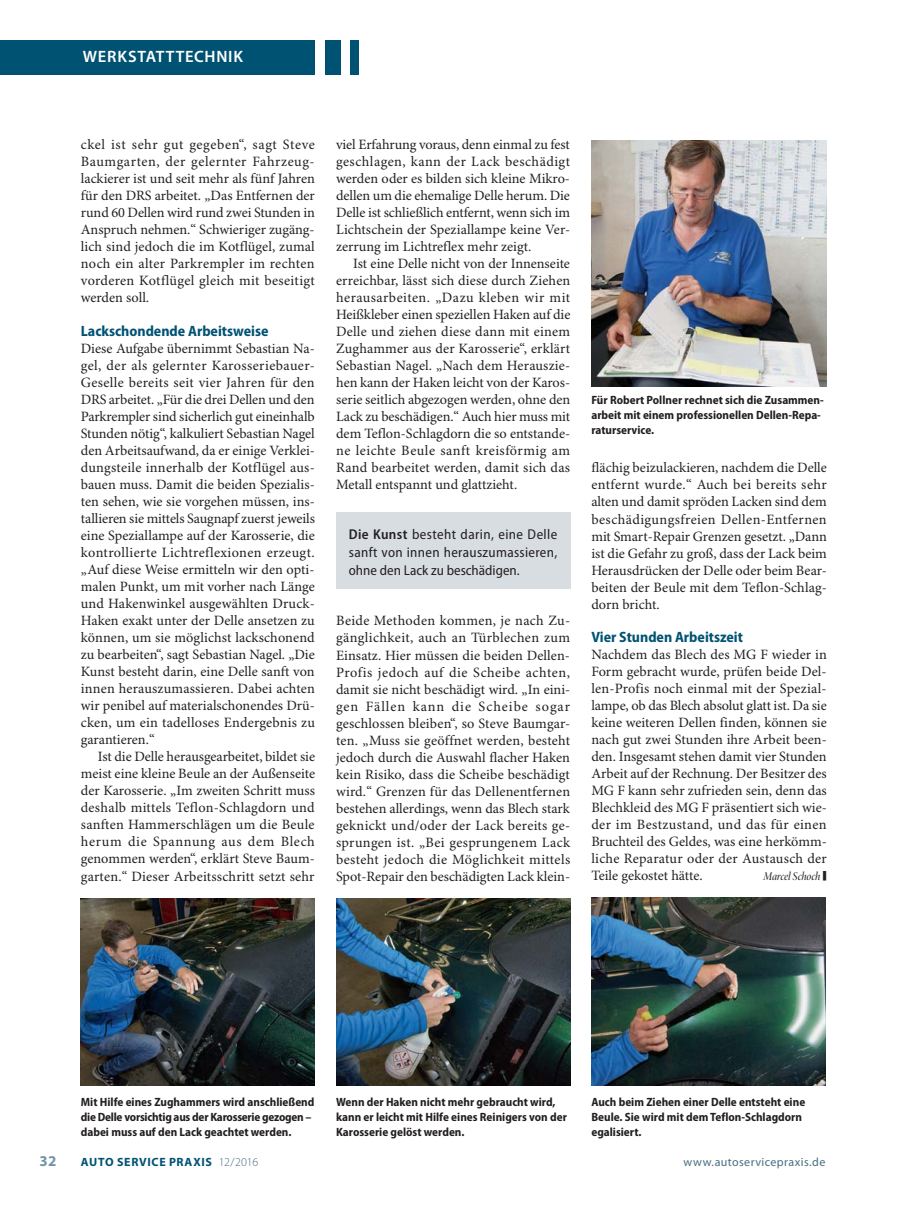
<style>
.page{position:relative;width:919px;height:1212px;background:#fff}
.page>*{position:absolute;margin:0;border:0;box-sizing:border-box;transform-origin:0 0}
.t1{font:32.7px "Minion Pro";color:#231f20;scale:.33 1}
.t2{font:600 16.5px "Myriad Pro";letter-spacing:.045em;color:#fff}
.t3{font:700 semi-condensed 15px "Myriad Pro";color:#005273}
.t4{font:700 15px "Myriad Pro";color:#7294a5}
.t5{font:14.25px/17px "Minion Pro";letter-spacing:.005em;color:#231f20;text-align:justify}
.t6{font:semi-condensed 14.25px/18px "Myriad Pro";letter-spacing:.015em;color:#231f20;text-align:justify}
.t7{font:700 semi-condensed 12px/15px "Myriad Pro";color:#231f20}
.t8{font:700 12px "Myriad Pro";letter-spacing:.055em;color:#005273}
.t9{font:12px "Myriad Pro";letter-spacing:.035em;color:#476e7f}
.t10{font:12px "Minion Pro Medium Cn It Disp";letter-spacing:-.005em;color:#231f20}
.s1{font-weight:600}
.s2{font-weight:300;color:#476e7f}
</style>
<div class="page">
<div style="left:350px;top:40px;width:8px;height:34px;background:#005273"></div>
<div style="left:325px;top:40px;width:15px;height:34px;background:#005273"></div>
<div style="left:0;top:40px;width:315px;height:34px;background:#005273"></div>
<img style="left:336px;top:898px;width:234px;height:188px">
<img style="left:591px;top:898px;width:234px;height:188px">
<img style="left:591px;top:140px;width:235px;height:247px">
<img style="left:81px;top:898px;width:234px;height:188px">
<div style="left:336px;top:512px;width:234px;height:77px;background:#d8dde1"></div>
<p class="t2" style="left:83px;top:47px;width:162px">WERKSTATTTECHNIK</p>
<p class="t5" style="left:81px;top:137px;width:236px">ckel ist sehr gut gegeben“, sagt Steve Baumgarten, der gelernter Fahrzeug&shy;lackierer ist und seit mehr als fünf Jahren für den DRS arbeitet. „Das Entfernen der rund 60 Dellen wird rund zwei Stunden in Anspruch nehmen.“ Schwieriger zugäng&shy;lich sind jedoch die im Kotflügel, zumal noch ein alter Parkrempler im rechten vorderen Kotflügel gleich mit beseitigt werden soll.</p>
<p class="t3" style="left:81px;top:325px;width:189px">Lackschondende Arbeitsweise</p>
<p class="t5" style="left:81px;top:341px;width:236px">Diese Aufgabe übernimmt Sebastian Na&shy;gel, der als gelernter Karosseriebauer-Geselle bereits seit vier Jahren für den DRS arbeitet. „Für die drei Dellen und den Parkrempler sind sicherlich gut eineinhalb Stunden nötig“, kalkuliert Sebastian Nagel den Arbeitsaufwand, da er einige Verklei&shy;dungsteile innerhalb der Kotflügel aus&shy;bauen muss. Damit die beiden Spezialis&shy;ten sehen, wie sie vorgehen müssen, ins&shy;tallieren sie mittels Saugnapf zuerst jeweils eine Speziallampe auf der Karosserie, die kontrollierte Lichtreflexionen erzeugt. „Auf diese Weise ermitteln wir den opti&shy;malen Punkt, um mit vorher nach Länge und Hakenwinkel ausgewählten Druck-Haken exakt unter der Delle ansetzen zu können, um sie möglichst lackschonend zu bearbeiten“, sagt Sebastian Nagel. „Die Kunst besteht darin, eine Delle sanft von innen herauszumassieren. Dabei achten wir penibel auf materialschonendes Drü&shy;cken, um ein tadelloses Endergebnis zu garantieren.“</p>
<p class="t5" style="left:81px;top:749px;width:236px;text-indent:17px">Ist die Delle herausgearbeitet, bildet sie meist eine kleine Beule an der Außenseite der Karosserie. „Im zweiten Schritt muss deshalb mittels Teflon-Schlagdorn und sanften Hammerschlägen um die Beule herum die Spannung aus dem Blech genommen werden“, erklärt Steve Baum&shy;garten.“ Dieser Arbeitsschritt setzt sehr</p>
<p class="t5" style="left:336px;top:137px;width:235px">viel Erfahrung voraus, denn einmal zu fest geschlagen, kann der Lack beschädigt werden oder es bilden sich kleine Mikro&shy;dellen um die ehemalige Delle herum. Die Delle ist schließlich entfernt, wenn sich im Lichtschein der Speziallampe keine Ver&shy;zerrung im Lichtreflex mehr zeigt.</p>
<p class="t5" style="left:336px;top:256px;width:236px;text-indent:17px">Ist eine Delle nicht von der Innenseite erreichbar, lässt sich diese durch Ziehen herausarbeiten. „Dazu kleben wir mit Heißkleber einen speziellen Haken auf die Delle und ziehen diese dann mit einem Zughammer aus der Karosserie“, erklärt Sebastian Nagel. „Nach dem Herauszie&shy;hen kann der Haken leicht von der Karos&shy;serie seitlich abgezogen werden, ohne den Lack zu beschädigen.“ Auch hier muss mit dem Teflon-Schlagdorn die so entstande&shy;ne leichte Beule sanft kreisförmig am Rand bearbeitet werden, damit sich das Metall entspannt und glattzieht.</p>
<p class="t6" style="left:349px;top:527px;width:210px"><span class="s1">Die Kunst</span> besteht darin, eine Delle sanft von innen herauszumassieren, ohne den Lack zu beschädigen.</p>
<p class="t5" style="left:336px;top:614px;width:236px">Beide Methoden kommen, je nach Zu&shy;gänglichkeit, auch an Türblechen zum Einsatz. Hier müssen die beiden Dellen-Profis jedoch auf die Scheibe achten, damit sie nicht beschädigt wird. „In eini&shy;gen Fällen kann die Scheibe sogar geschlossen bleiben“, so Steve Baumgar&shy;ten. „Muss sie geöffnet werden, besteht jedoch durch die Auswahl flacher Haken kein Risiko, dass die Scheibe beschädigt wird.“ Grenzen für das Dellenentfernen bestehen allerdings, wenn das Blech stark geknickt und/oder der Lack bereits ge&shy;sprungen ist. „Bei gesprungenem Lack besteht jedoch die Möglichkeit mittels Spot-Repair den beschädigten Lack klein-</p>
<p class="t7" style="left:591px;top:393px;width:234px">Für Robert Pollner rechnet sich die Zusammen&shy;arbeit mit einem professionellen Dellen-Repa&shy;raturservice.</p>
<p class="t5" style="left:591px;top:461px;width:237px">flächig beizu lackieren, nachdem die Delle entfernt wurde.“ Auch bei bereits sehr alten und damit spröden Lacken sind dem beschädigungsfreien Dellen-Entfernen mit Smart-Repair Grenzen gesetzt. „Dann ist die Gefahr zu groß, dass der Lack beim Herausdrücken der Delle oder beim Bear&shy;beiten der Beule mit dem Teflon-Schlag&shy;dorn bricht.</p>
<p class="t3" style="left:591px;top:631px;width:153px">Vier Stunden Arbeitszeit</p>
<p class="t5" style="left:591px;top:647px;width:237px">Nachdem das Blech des MG F wieder in Form gebracht wurde, prüfen beide Del&shy;len-Profis noch einmal mit der Spezial&shy;lampe, ob das Blech absolut glatt ist. Da sie keine weiteren Dellen finden, können sie nach gut zwei Stunden ihre Arbeit been&shy;den. Insgesamt stehen damit vier Stunden Arbeit auf der Rechnung. Der Besitzer des MG F kann sehr zufrieden sein, denn das Blechkleid des MG F präsentiert sich wie&shy;der im Bestzustand, und das für einen Bruchteil des Geldes, was eine herkömm&shy;liche Reparatur oder der Austausch der Teile gekostet hätte.</p>
<p class="t10" style="left:763px;top:869px;width:59px">Marcel Schoch</p>
<h1 class="t1" style="left:822px;top:861px;width:15px">■</h1>
<p class="t7" style="left:81px;top:1095px;width:235px">Mit Hilfe eines Zughammers wird anschließend die Delle vorsichtig aus der Karosserie gezogen – dabei muss auf den Lack geachtet werden.</p>
<p class="t7" style="left:336px;top:1095px;width:232px">Wenn der Haken nicht mehr gebraucht wird, kann er leicht mit Hilfe eines Reinigers von der<br>Karosserie gelöst werden.</p>
<p class="t7" style="left:591px;top:1095px;width:215px">Auch beim Ziehen einer Delle entsteht eine<br>Beule. Sie wird mit dem Teflon-Schlagdorn egalisiert.</p>
<p class="t4" style="left:39px;top:1152px;width:19px">32</p>
<p class="t8" style="left:81px;top:1154px;width:179px">AUTO SERVICE PRAXIS <span class="s2">12/2016</span></p>
<p class="t9" style="left:683px;top:1154px;width:143px">www.autoservicepraxis.de</p>
</div>
